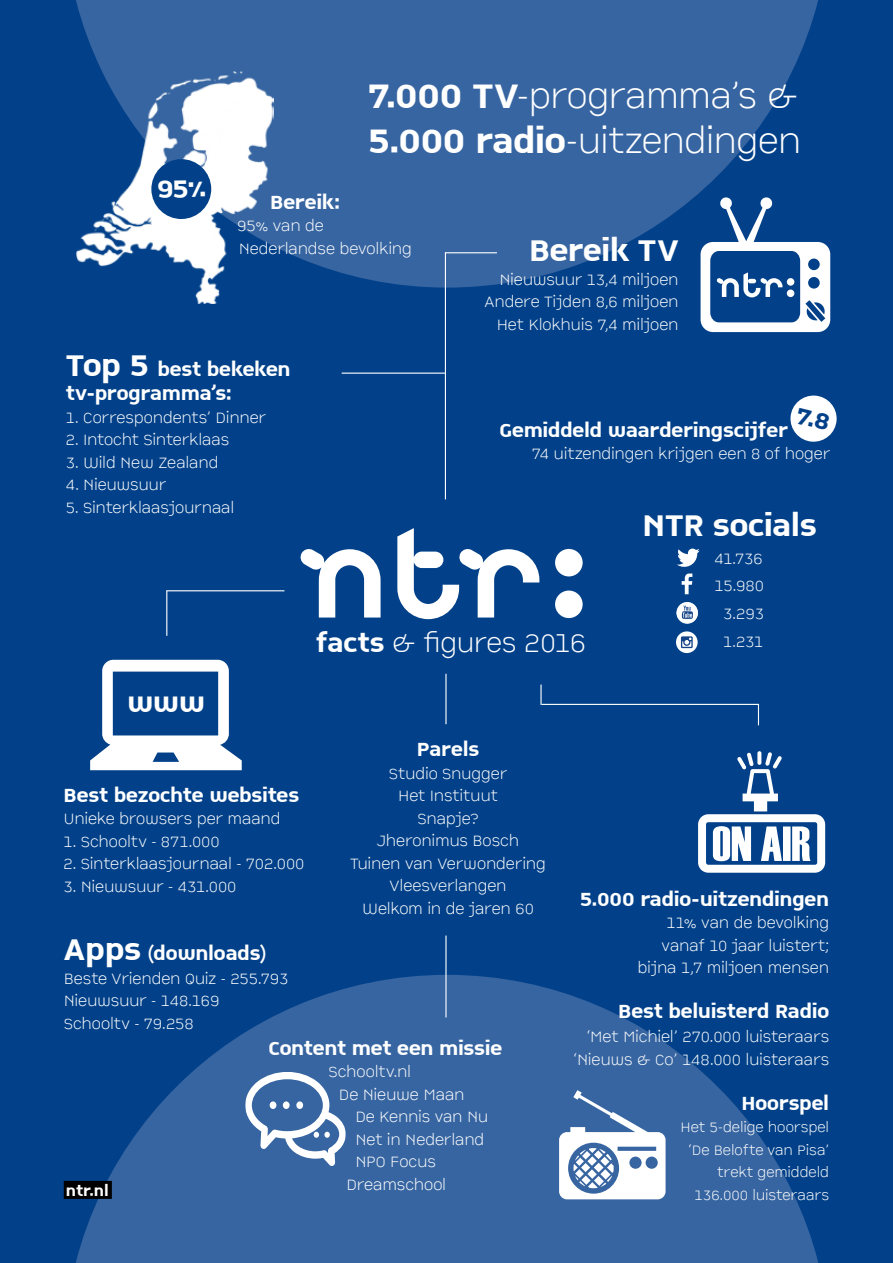
<style>
.page{position:relative;width:893px;height:1263px;background:#024189}
.page>*{position:absolute;margin:0;border:0;box-sizing:border-box;transform-origin:0 0}
.t1{font:37.5px/45px "CP Company TT Light";letter-spacing:-.02em;color:#fff}
.t2{font:33px "CP Company TT Bold";letter-spacing:-.01em;color:#fff}
.t3{font:30px "CP Company TT Bold";color:#fff}
.t4{font:28.5px "CP Company TT Light";letter-spacing:-.03em;color:#fff}
.t5{font:21px/24px "CP Company TT Bold";letter-spacing:-.01em;color:#fff}
.t6{font:16.5px/22.5px "CP Company TT Light";letter-spacing:-.01em;color:#fff;text-align:right}
.t7{font:16.5px "CP Company TT Bold";color:#fff}
.t8{font:15px/22.5px "CP Company TT Light";letter-spacing:-.005em;color:#fff;text-align:right}
.s1{font-family:"CP Company TT Bold"}
.s2{font-size:33px}
</style>
<div class="page">
<svg style="left:76px;top:0;width:742px;height:288px;background:#30609d"></svg>
<svg style="left:64px;top:975px;width:754px;height:288px;fill:#3765a1"></svg>
<svg style="left:300px;top:528px;width:283px;height:91px"></svg>
<img style="left:77px;top:72px;width:196px;height:232px">
<svg style="left:698px;top:751px;width:127px;height:122px"></svg>
<hr style="left:542px;top:704px;width:217px;height:1px;background:#fff">
<hr style="left:166px;top:590px;width:118px;height:1px;background:#fff">
<hr style="left:342px;top:373px;width:103px;height:1px;background:#fff">
<svg style="left:758px;top:705px;width:1px;height:20px"></svg>
<hr style="left:540px;top:684px;width:2px;height:21px;background:#fff">
<hr style="left:166px;top:591px;width:1px;height:45px;background:#fff">
<hr style="left:445px;top:674px;width:2px;height:50px;background:#fff">
<hr style="left:445px;top:935px;width:2px;height:82px;background:#fff">
<svg style="left:90px;top:660px;width:152px;height:110px"></svg>
<svg style="left:245px;top:1072px;width:101px;height:94px;background:#6d8eba"></svg>
<svg style="left:559px;top:1090px;width:107px;height:109px;background:#99b0cf"></svg>
<svg style="left:701px;top:197px;width:129px;height:135px"></svg>
<hr style="left:445px;top:252px;width:1px;height:247px;background:#fff">
<hr style="left:445px;top:252px;width:52px;height:1px;background:#fff">
<div style="left:151px;top:159px;width:61px;height:60px;background:#024189;border-radius:50%"></div>
<div style="left:64px;top:1181px;width:48px;height:18px;background:#000"></div>
<svg style="left:677px;top:549px;width:22px;height:18px"></svg>
<svg style="left:682px;top:573px;width:10px;height:21px"></svg>
<svg style="left:677px;top:602px;width:21px;height:22px"></svg>
<div style="left:677px;top:602px;width:21px;height:21px;background:#fff;border-radius:50%"></div>
<svg style="left:682px;top:606px;width:11px;height:13px"></svg>
<svg style="left:676px;top:631px;width:22px;height:22px"></svg>
<svg style="left:681px;top:636px;width:12px;height:12px"></svg>
<svg style="left:790px;top:395px;width:47px;height:47px"></svg>
<h1 class="t1" style="left:368px;top:76px;width:435px"><span class="s1">7.000 TV</span>-programma’s &amp;<br><span class="s1">5.000 radio</span>-uitzendingen</h1>
<p class="t5" style="left:270px;top:191px;width:71px">Bereik:</p>
<p class="t6" style="left:237px;top:216px;width:176px;text-align:left">95% van de<br>Nederlandse bevolking</p>
<h2 class="t2" style="left:529px;top:230px;width:151px">Bereik TV</h2>
<p class="t6" style="left:484px;top:269px;width:196px">Nieuwsuur 13,4 miljoen<br>Andere Tijden 8,6 miljoen<br>Het Klokhuis 7,4 miljoen</p>
<p class="t5" style="left:66px;top:358px;width:226px"><span class="s2">Top 5</span> best bekeken tv-programma’s:</p>
<p class="t6" style="left:66px;top:407px;width:202px">1. Correspondents’ Dinner</p>
<p class="t6" style="left:66px;top:430px;width:165px">2. Intocht Sinterklaas</p>
<p class="t6" style="left:66px;top:452px;width:154px">3. Wild New Zealand</p>
<p class="t6" style="left:66px;top:475px;width:102px">4. Nieuwsuur</p>
<p class="t6" style="left:66px;top:497px;width:170px">5. Sinterklaasjournaal</p>
<h3 class="t3" style="left:127px;top:684px;width:80px">www</h3>
<p class="t5" style="left:499px;top:419px;width:290px">Gemiddeld waarderingscijfer</p>
<p class="t6" style="left:532px;top:444px;width:300px">74 uitzendingen krijgen een 8 of hoger</p>
<h3 class="t4" style="left:316px;top:627px;width:272px"><span class="s1">facts</span> &amp; figures 2016</h3>
<h2 class="t2" style="left:642px;top:505px;width:176px">NTR socials</h2>
<p class="t6" style="left:714px;top:545px;width:51px;line-height:27.8px;text-align:center">41.736<br>15.980<br>3.293<br>1.231</p>
<p class="t5" style="left:64px;top:783px;width:237px">Best bezochte websites</p>
<p class="t6" style="left:64px;top:808px;width:219px">Unieke browsers per maand</p>
<p class="t6" style="left:64px;top:831px;width:158px">1. Schooltv - 871.000</p>
<p class="t6" style="left:64px;top:853px;width:242px">2. Sinterklaasjournaal - 702.000</p>
<p class="t6" style="left:64px;top:876px;width:174px">3. Nieuwsuur - 431.000</p>
<p class="t5" style="left:64px;top:941px;width:204px"><span class="s2">Apps</span> (downloads)</p>
<p class="t6" style="left:64px;top:968px;width:226px;text-align:left">Beste Vrienden Quiz - 255.793<br>Nieuwsuur - 148.169<br>Schooltv - 79.258</p>
<p class="t5" style="left:417px;top:738px;width:64px">Parels</p>
<p class="t6" style="left:350px;top:763px;width:197px;text-align:center">Studio Snugger<br>Het Instituut<br>Snapje?<br>Jheronimus Bosch<br>Tuinen van Verwondering<br>Vleesverlangen<br>Welkom in de jaren 60</p>
<p class="t7" style="left:66px;top:1180px;width:44px">ntr.nl</p>
<p class="t5" style="left:268px;top:1036px;width:235px">Content met een missie</p>
<p class="t6" style="left:328px;top:1061px;width:84px">Schooltv.nl</p>
<p class="t6" style="left:339px;top:1084px;width:127px">De Nieuwe Maan</p>
<p class="t6" style="left:355px;top:1106px;width:135px">De Kennis van Nu</p>
<p class="t6" style="left:355px;top:1129px;width:131px">Net in Nederland</p>
<p class="t6" style="left:355px;top:1151px;width:82px">NPO Focus</p>
<p class="t6" style="left:346px;top:1174px;width:101px">Dreamschool</p>
<p class="t5" style="left:580px;top:887px;width:251px">5.000 radio-uitzendingen</p>
<p class="t6" style="left:637px;top:913px;width:193px">11% van de bevolking vanaf 10 jaar luistert; bijna 1,7 miljoen mensen</p>
<p class="t5" style="left:618px;top:1000px;width:213px">Best beluisterd Radio</p>
<p class="t6" style="left:573px;top:1027px;width:257px">‘Met Michiel’ 270.000 luisteraars ‘Nieuws &amp; Co’ 148.000 luisteraars</p>
<p class="t5" style="left:741px;top:1091px;width:89px">Hoorspel</p>
<p class="t8" style="left:680px;top:1117px;width:150px">Het 5-delige hoorspel ‘De Belofte van Pisa’ trekt gemiddeld<br>136.000 luisteraars</p>
</div>
